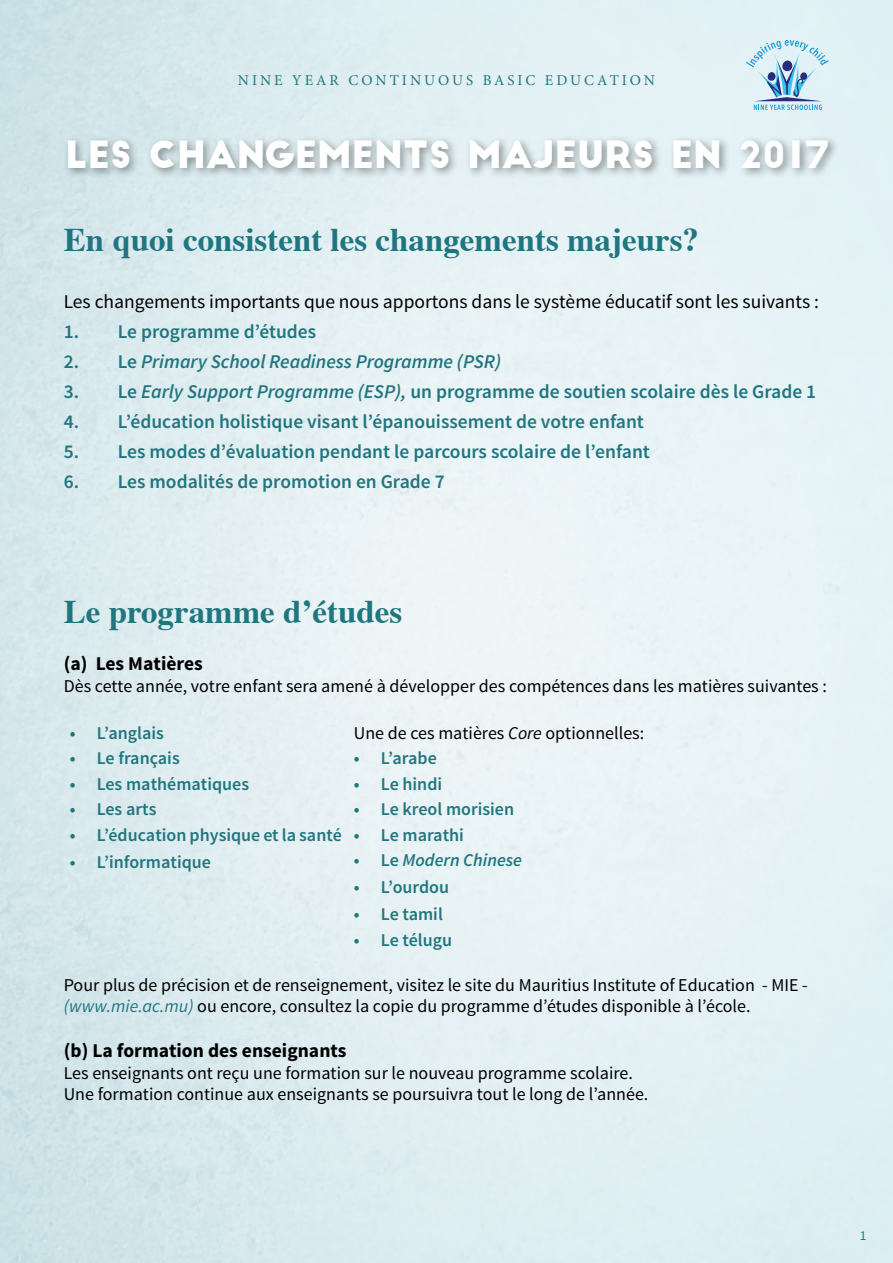
<style>
.page{position:relative;width:893px;height:1263px;background:#fff}
.page>*{position:absolute;margin:0;border:0;box-sizing:border-box;transform-origin:0 0}
.t1{font:36.75px "Big John";color:#fff}
.t2{font:700 33px "Times";color:#20767f}
.t3{font:600 19.5px "Source Sans Pro";color:#20767f}
.t4{font:19.5px "Source Sans Pro";color:#000}
.t5{font:700 19.5px "Source Sans Pro";color:#000}
.t6{font:italic 600 19.5px "Source Sans Pro";color:#20767f}
.t7{font:18px/21.6px "Source Sans Pro";color:#000}
.t8{font:600 18px "Source Sans Pro";color:#20767f}
.t9{font:italic 600 18px "Source Sans Pro";color:#20767f}
.t10{font:15px "Minion Pro";letter-spacing:.2em;color:#20767f}
.t11{font:13.5px "Source Sans Pro";color:#20767f}
.s1{font-style:normal}
.s2{font-style:italic}
.s3{font-style:italic;color:#20767f}
</style>
<div class="page">
<div style="left:63px;top:135px;width:776px;height:44px;background:#000;opacity:.4"></div>
<svg style="left:746px;top:40px;width:83px;height:70px;background:#b9d6e8"></svg>
<p class="t10" style="left:238px;top:71px;width:419px">NINE YEAR CONTINUOUS BASIC EDUCATION</p>
<h1 class="t1" style="left:66px;top:138px;width:765px">LES CHANGEMENTS MAJEURS EN 2017</h1>
<h2 class="t2" style="left:64px;top:208px;width:637px">En quoi consistent les changements majeurs?</h2>
<p class="t4" style="left:64px;top:290px;width:757px">Les changements importants que nous apportons dans le système éducatif sont les suivants :</p>
<p class="t3" style="left:64px;top:320px;width:254px">1. Le programme d’études</p>
<p class="t6" style="left:64px;top:350px;width:439px"><span class="s1">2. Le</span> Primary School Readiness Programme (PSR)</p>
<p class="t3" style="left:64px;top:380px;width:754px">3. Le <span class="s2">Early Support Programme (ESP),</span> un programme de soutien scolaire dès le Grade 1</p>
<p class="t3" style="left:64px;top:410px;width:582px">4. L’éducation holistique visant l’épanouissement de votre enfant</p>
<p class="t3" style="left:64px;top:440px;width:588px">5. Les modes d’évaluation pendant le parcours scolaire de l’enfant</p>
<p class="t3" style="left:64px;top:470px;width:383px">6. Les modalités de promotion en Grade 7</p>
<h2 class="t2" style="left:64px;top:581px;width:340px">Le programme d’études</h2>
<p class="t5" style="left:64px;top:651px;width:141px">(a) Les Matières</p>
<p class="t7" style="left:64px;top:675px;width:765px">Dès cette année, votre enfant sera amené à développer des compétences dans les matières suivantes :</p>
<p class="t8" style="left:70px;top:721px;width:96px">• L’anglais</p>
<p class="t7" style="left:354px;top:722px;width:292px">Une de ces matières <span class="s2">Core</span> optionnelles:</p>
<p class="t8" style="left:70px;top:747px;width:112px">• Le français</p>
<p class="t8" style="left:354px;top:747px;width:84px">• L’arabe</p>
<p class="t8" style="left:70px;top:772px;width:181px">• Les mathématiques</p>
<p class="t8" style="left:354px;top:772px;width:90px">• Le hindi</p>
<p class="t8" style="left:70px;top:798px;width:88px">• Les arts</p>
<p class="t8" style="left:354px;top:798px;width:162px">• Le kreol morisien</p>
<p class="t8" style="left:70px;top:823px;width:396px">• L’éducation physique et la santé • Le marathi</p>
<p class="t8" style="left:70px;top:850px;width:143px">• L’informatique</p>
<p class="t9" style="left:354px;top:849px;width:170px"><span class="s1">• Le</span> Modern Chinese</p>
<p class="t8" style="left:354px;top:876px;width:97px">• L’ourdou</p>
<p class="t8" style="left:354px;top:902px;width:90px">• Le tamil</p>
<p class="t8" style="left:354px;top:929px;width:100px">• Le télugu</p>
<p class="t7" style="left:64px;top:974px;width:745px">Pour plus de précision et de renseignement, visitez le site du Mauritius Institute of Education - MIE - <span class="s3">(www.mie.ac.mu)</span> ou encore, consultez la copie du programme d’études disponible à l’école.</p>
<p class="t5" style="left:64px;top:1038px;width:284px">(b) La formation des enseignants</p>
<p class="t7" style="left:64px;top:1062px;width:586px">Les enseignants ont reçu une formation sur le nouveau programme scolaire.<br>Une formation continue aux enseignants se poursuivra tout le long de l’année.</p>
<p class="t11" style="left:860px;top:1227px;width:8px">1</p>
</div>
